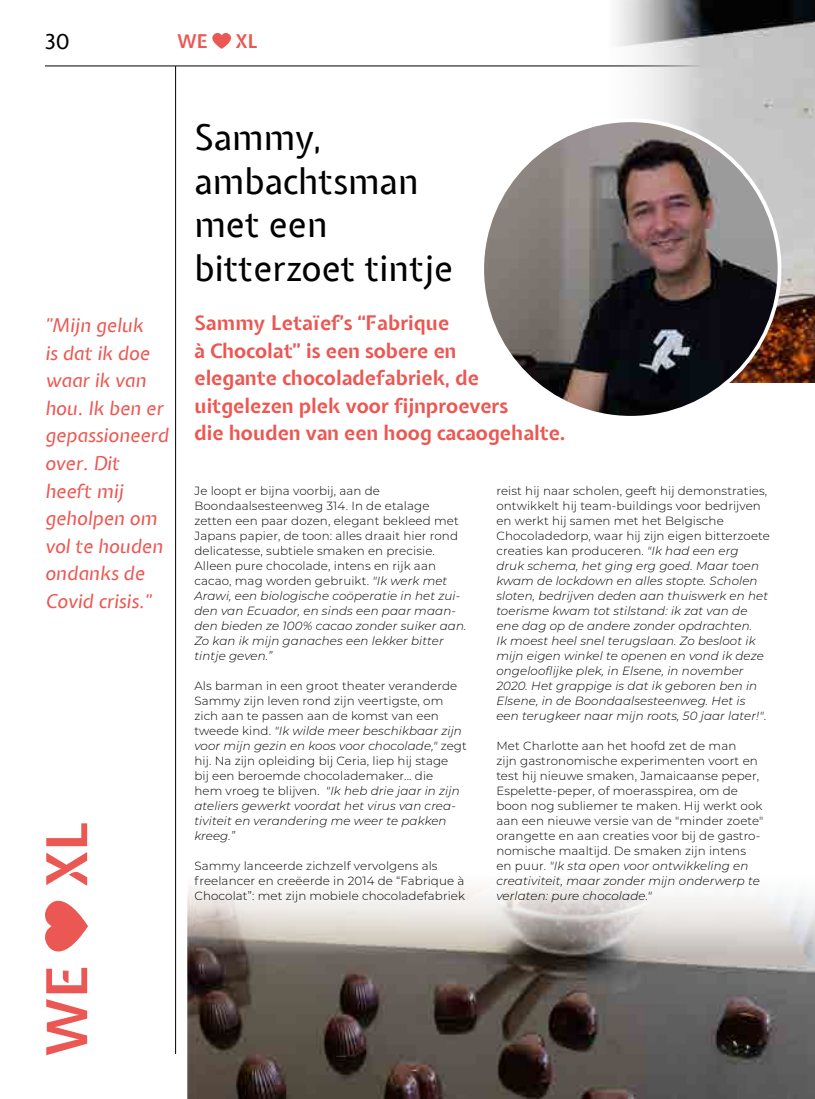
<style>
.page{position:relative;width:815px;height:1099px;background:#fff}
.page>*{position:absolute;margin:0;border:0;box-sizing:border-box;transform-origin:0 0}
.t1{font:700 56.25px "Expletus Sans";color:#eb5853}
.t2{font:35px/43.8px "Expletus Sans";color:#000}
.t3{font:21.25px "Expletus Sans";color:#000}
.t4{font:700 20px/27.5px "Expletus Sans";color:#eb5853}
.t5{font:italic 18.75px/27.5px "Expletus Sans";color:#eb5853}
.t6{font:700 18.75px "Expletus Sans";color:#eb5853}
.t7{font:300 11.88px/15px "Montserrat";letter-spacing:.01em;color:#000}
.t8{font:italic 300 11.88px/15px "Montserrat";letter-spacing:.01em;color:#000}
.s1{font-style:italic}
.s2{font-style:normal}
</style>
<div class="page">
<hr style="left:175px;top:66px;width:1px;height:987px;background:#000">
<hr style="left:45px;top:66px;width:725px;height:1px;background:#000">
<img style="left:188px;top:882px;width:627px;height:216px">
<img style="left:595px;top:0;width:220px;height:382px">
<svg style="left:212px;top:33px;width:19px;height:16px"></svg>
<svg style="left:45px;top:900px;width:43px;height:52px"></svg>
<img style="left:482px;top:120px;width:298px;height:298px;border-radius:149px">
<h3 class="t3" style="left:45px;top:30px;width:26px">30</h3>
<h3 class="t6" style="left:177px;top:31px;width:32px">WE</h3>
<h3 class="t6" style="left:236px;top:31px;width:24px">XL</h3>
<h3 class="t5" style="left:45px;top:313px;width:125px">"Mijn geluk<br>is dat ik doe waar ik van hou. Ik ben er gepassioneerd over. Dit heeft mij geholpen om vol te houden ondanks de<br>Covid crisis.”</h3>
<h1 class="t1" style="left:36px;top:887px;width:68px;rotate:-90deg">XL</h1>
<h2 class="t2" style="left:194px;top:117px;width:260px">Sammy, ambachtsman met een bitterzoet tintje</h2>
<h3 class="t4" style="left:194px;top:310px;width:373px">Sammy Letaïef's “Fabrique<br>à Chocolat” is een sobere en<br>elegante chocoladefabriek, de uitgelezen plek voor fijnproevers<br>die houden van een hoog cacaogehalte.</h3>
<p class="t7" style="left:194px;top:483px;width:274px">Je loopt er bijna voorbij, aan de Boondaalsesteenweg 314. In de etalage zetten een paar dozen, elegant bekleed met Japans papier, de toon: alles draait hier rond delicatesse, subtiele smaken en precisie.<br>Alleen pure chocolade, intens en rijk aan cacao, mag worden gebruikt. <span class="s1">"Ik werk met Arawi, een biologische coöperatie in het zui&shy;den van Ecuador, en sinds een paar maan&shy;den bieden ze 100% cacao zonder suiker aan.<br>Zo kan ik mijn ganaches een lekker bitter tintje geven.”</span></p>
<p class="t7" style="left:194px;top:678px;width:274px">Als barman in een groot theater veranderde Sammy zijn leven rond zijn veertigste, om zich aan te passen aan de komst van een tweede kind. <span class="s1">"Ik wilde meer beschikbaar zijn voor mijn gezin en koos voor chocolade,"</span> zegt hij. Na zijn opleiding bij Ceria, liep hij stage<br>bij een beroemde chocolademaker... die<br>hem vroeg te blijven. <span class="s1">"Ik heb drie jaar in zijn ateliers gewerkt voordat het virus van crea&shy;tiviteit en verandering me weer te pakken kreeg.”</span></p>
<p class="t7" style="left:194px;top:858px;width:272px">Sammy lanceerde zichzelf vervolgens als freelancer en creëerde in 2014 de “Fabrique à<br>Chocolat”: met zijn mobiele chocoladefabriek</p>
<p class="t8" style="left:496px;top:483px;width:275px"><span class="s2">reist hij naar scholen, geeft hij demonstraties, ontwikkelt hij team-buildings voor bedrijven en werkt hij samen met het Belgische Chocoladedorp, waar hij zijn eigen bitterzoete creaties kan produceren.</span> "Ik had een erg<br>druk schema, het ging erg goed. Maar toen kwam de lockdown en alles stopte. Scholen sloten, bedrijven deden aan thuiswerk en het toerisme kwam tot stilstand: ik zat van de ene dag op de andere zonder opdrachten.<br>Ik moest heel snel terugslaan. Zo besloot ik mijn eigen winkel te openen en vond ik deze ongelooflijke plek, in Elsene, in november 2020. Het grappige is dat ik geboren ben in Elsene, in de Boondaalsesteenweg. Het is een terugkeer naar mijn roots, 50 jaar later!"<span class="s2">.</span></p>
<p class="t7" style="left:496px;top:738px;width:268px">Met Charlotte aan het hoofd zet de man<br>zijn gastronomische experimenten voort en test hij nieuwe smaken, Jamaicaanse peper, Espelette-peper, of moerasspirea, om de boon nog subliemer te maken. Hij werkt ook aan een nieuwe versie van de "minder zoete" orangette en aan creaties voor bij de gastro&shy;nomische maaltijd. De smaken zijn intens en puur. <span class="s1">"Ik sta open voor ontwikkeling en creativiteit, maar zonder mijn onderwerp te verlaten: pure chocolade."</span></p>
<h1 class="t1" style="left:36px;top:1056px;width:94px;rotate:-90deg">WE</h1>
</div>
